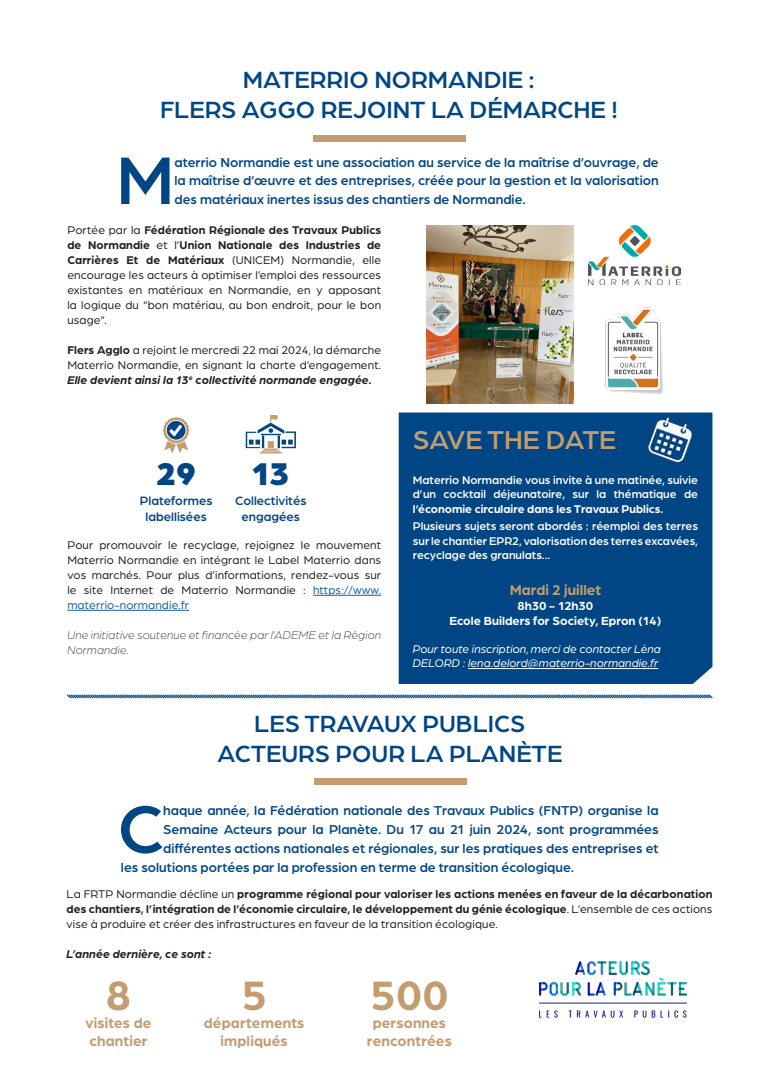
<style>
.page{position:relative;width:780px;height:1088px;background:#fff}
.page>*{position:absolute;margin:0;border:0;box-sizing:border-box;transform-origin:0 0}
.t1{font:500 71.62px "Arboria";color:#004684}
.t2{font:700 43.75px "Arboria";color:#c49c6f}
.t3{font:900 33.5px "Arboria";color:#004684}
.t4{font:500 27.5px "Arboria";color:#c49c6f}
.t5{font:500 25px "Arboria";color:#004684}
.t6{font:700 15px/18px "Arboria";letter-spacing:.01em;color:#c49c6f;text-align:center}
.t7{font:500 13.75px/18.8px "Arboria";color:#004684;text-align:justify}
.t8{font:500 12.88px/15.5px "Arboria";color:#004684;text-align:center}
.t9{font:700 12.5px "Arboria";color:#fff}
.t10{font:11.88px/15px "Arboria";letter-spacing:.01em;color:#231f20;text-align:justify}
.t11{font:700 11.88px/15px "Arboria";letter-spacing:.01em;color:#231f20;text-align:justify}
.t12{font:500 11.88px/14.2px "Arboria";color:#fff;text-align:justify}
.t13{font:italic 11.88px/14.2px "Arboria";color:#fff}
.t14{font:italic 300 11.88px/15px "Arboria";letter-spacing:.01em;color:#231f20}
.t15{font:italic 700 11.88px "Arboria";letter-spacing:.01em;color:#231f20}
.s1{font-weight:700}
.s2{font-weight:700;font-style:italic}
.s3{color:#175d9e}
.s4{font-weight:400}
</style>
<div class="page">
<div style="left:314px;top:135px;width:152px;height:6px;background:#c49c6f"></div>
<svg style="left:66px;top:694px;width:647px;height:5px;background:#82a4c2"></svg>
<div style="left:398px;top:412px;width:314px;height:272px;background:#004684"></div>
<hr style="left:468px;top:668px;width:190px;height:1px;background:#fff">
<img style="left:624px;top:394px;width:87px;height:84px">
<img style="left:426px;top:225px;width:147px;height:179px">
<img style="left:589px;top:225px;width:91px;height:59px">
<img style="left:605px;top:307px;width:58px;height:87px">
<svg style="left:246px;top:415px;width:50px;height:38px"></svg>
<svg style="left:163px;top:417px;width:26px;height:36px"></svg>
<hr style="left:313px;top:595px;width:68px;height:1px;background:#175d9e">
<hr style="left:67px;top:610px;width:122px;height:1px;background:#175d9e">
<img style="left:539px;top:961px;width:148px;height:57px">
<div style="left:315px;top:778px;width:152px;height:7px;background:#c49c6f"></div>
<p class="t5" style="left:243px;top:63px;width:293px">MATERRIO NORMANDIE :</p>
<p class="t5" style="left:160px;top:93px;width:459px">FLERS AGGO REJOINT LA DÉMARCHE !</p>
<p class="t1" style="left:116px;top:132px;width:60px">M</p>
<p class="t7" style="left:174px;top:152px;width:486px">aterrio Normandie est une association au service de la maîtrise d’ouvrage, de la maîtrise d’œuvre et des entreprises, créée pour la gestion et la valorisation des matériaux inertes issus des chantiers de Normandie.</p>
<p class="t10" style="left:67px;top:222px;width:315px">Portée par la <span class="s1">Fédération Régionale des Travaux Publics de Normandie</span> et l’<span class="s1">Union Nationale des Industries de Carrières Et de Matériaux</span> (UNICEM) Normandie, elle encourage les acteurs à optimiser l’emploi des ressources existantes en matériaux en Normandie, en y apposant la logique du “bon matériau, au bon endroit, pour le bon usage”.</p>
<p class="t10" style="left:67px;top:342px;width:315px"><span class="s1">Flers Agglo</span> a rejoint le mercredi 22 mai 2024, la démarche Materrio Normandie, en signant la charte d’engagement.<br><span class="s2">Elle devient ainsi la 13</span><sup>e</sup> <span class="s2">collectivité normande engagée.</span></p>
<p class="t3" style="left:156px;top:449px;width:41px">29</p>
<p class="t8" style="left:140px;top:492px;width:74px">Plateformes labellisées</p>
<p class="t10" style="left:67px;top:537px;width:315px">Pour promouvoir le recyclage, rejoignez le mouvement Materrio Normandie en intégrant le Label Materrio dans vos marchés. Pour plus d’informations, rendez-vous sur le site Internet de Materrio Normandie : <span class="s3">https://www. materrio-normandie.fr</span></p>
<p class="t14" style="left:67px;top:627px;width:315px">Une initiative soutenue et financée par l’ADEME et la Région<br>Normandie.</p>
<p class="t3" style="left:251px;top:449px;width:40px">13</p>
<p class="t8" style="left:235px;top:492px;width:73px">Collectivités engagées</p>
<p class="t4" style="left:413px;top:422px;width:205px">SAVE THE DATE</p>
<p class="t12" style="left:413px;top:472px;width:287px">Materrio Normandie vous invite à une matinée, suivie d’un cocktail déjeunatoire, sur la thématique de <span class="s1">l’économie circulaire dans les Travaux Publics.</span></p>
<p class="t12" style="left:413px;top:519px;width:287px">Plusieurs sujets seront abordés : réemploi des terres sur le chantier EPR2, valorisation des terres excavées, recyclage des granulats...</p>
<p class="t6" style="left:509px;top:580px;width:93px">Mardi 2 juillet</p>
<p class="t9" style="left:517px;top:597px;width:77px">8h30 - 12h30</p>
<p class="t9" style="left:449px;top:612px;width:213px">Ecole Builders for Society, Epron (14)</p>
<p class="t13" style="left:413px;top:641px;width:250px">Pour toute inscription, merci de contacter Léna<br>DELORD : lena.delord@materrio-normandie.fr</p>
<p class="t5" style="left:254px;top:706px;width:272px">LES TRAVAUX PUBLICS</p>
<p class="t5" style="left:217px;top:736px;width:346px">ACTEURS POUR LA PLANÈTE</p>
<p class="t1" style="left:118px;top:781px;width:47px">C</p>
<p class="t7" style="left:163px;top:801px;width:497px">haque année, la Fédération nationale des Travaux Publics (FNTP) organise la</p>
<p class="t7" style="left:163px;top:819px;width:497px">Semaine Acteurs pour la Planète. Du 17 au 21 juin 2024, sont programmées</p>
<p class="t7" style="left:163px;top:838px;width:497px">différentes actions nationales et régionales, sur les pratiques des entreprises et</p>
<p class="t7" style="left:121px;top:857px;width:454px">les solutions portées par la profession en terme de transition écologique.</p>
<p class="t11" style="left:67px;top:886px;width:647px"><span class="s4">La FRTP Normandie décline un</span> programme régional pour valoriser les actions menées en faveur de la décarbonation des chantiers, l’intégration de l’économie circulaire, le développement du génie écologique<span class="s4">. L’ensemble de ces actions vise à produire et créer des infrastructures en faveur de la transition écologique.</span></p>
<p class="t15" style="left:67px;top:946px;width:146px">L’année dernière, ce sont :</p>
<p class="t2" style="left:106px;top:965px;width:27px">8</p>
<p class="t6" style="left:85px;top:1013px;width:68px;text-align:left">visites de chantier</p>
<p class="t2" style="left:370px;top:965px;width:80px">500</p>
<p class="t6" style="left:367px;top:1013px;width:86px">personnes rencontrées</p>
<p class="t2" style="left:241px;top:965px;width:27px">5</p>
<p class="t6" style="left:204px;top:1013px;width:102px">départements impliqués</p>
</div>
